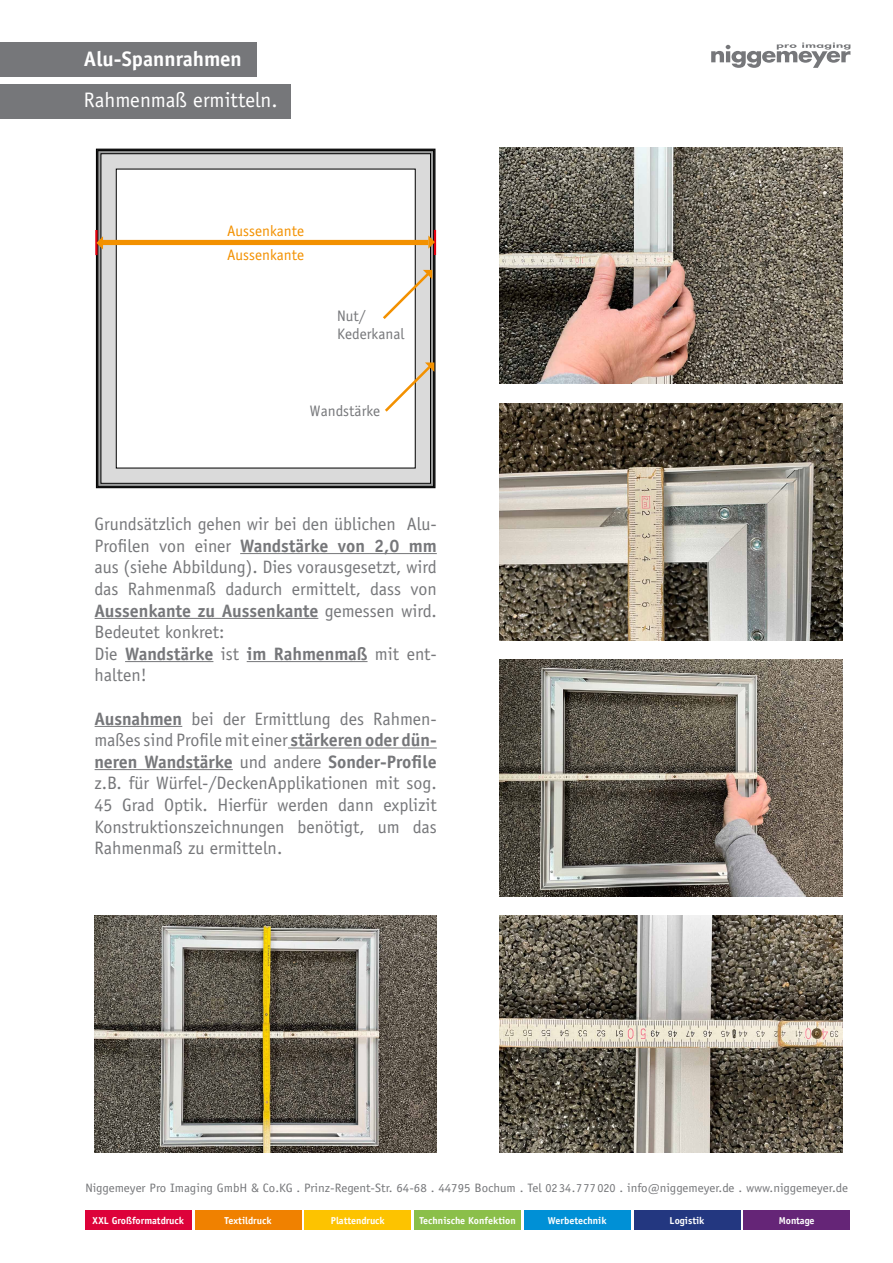
<style>
.page{position:relative;width:893px;height:1263px;background:#fff}
.page>*{position:absolute;margin:0;border:0;box-sizing:border-box;transform-origin:0 0}
.t1{font:21px "Officina Sans LT";color:#fff}
.t2{font:700 21px "Officina Sans LT";color:#fff}
.t3{font:18px/21.6px "Officina Sans LT";color:#76777a}
.t4{font:15.3px/18.3px "Officina Sans";color:#76777a}
.t5{font:15.3px/24px "Officina Sans";color:#f39100}
.t6{font:12.15px "Officina Sans LT";color:#76777a;scale:1.06 1}
.t7{font:700 10.05px "Officina Sans LT";color:#fff}
.s1{font-weight:700}
</style>
<div class="page">
<div style="left:0;top:43px;width:256px;height:34px;background:#76777a"></div>
<svg style="left:711px;top:43px;width:139px;height:25px"></svg>
<div style="left:85px;top:1211px;width:107px;height:19px;background:#dd023a"></div>
<div style="left:195px;top:1211px;width:106px;height:19px;background:#f08100"></div>
<div style="left:305px;top:1211px;width:106px;height:19px;background:#fdc300"></div>
<div style="left:414px;top:1211px;width:107px;height:19px;background:#8bbf4a"></div>
<div style="left:524px;top:1211px;width:106px;height:19px;background:#0090d6"></div>
<div style="left:634px;top:1211px;width:106px;height:19px;background:#233780"></div>
<div style="left:744px;top:1211px;width:106px;height:19px;background:#652577"></div>
<div style="left:0;top:84px;width:291px;height:35px;background:#76777a"></div>
<img style="left:500px;top:403px;width:342px;height:237px">
<img style="left:500px;top:147px;width:342px;height:237px">
<img style="left:500px;top:660px;width:342px;height:236px">
<img style="left:500px;top:916px;width:342px;height:236px">
<img style="left:95px;top:916px;width:342px;height:236px">
<div style="left:98px;top:150px;width:336px;height:337px;border:1px solid #000"></div>
<div style="left:101px;top:154px;width:329px;height:329px;background:#dadada"></div>
<div style="left:101px;top:153px;width:330px;height:331px;border:1px solid #000"></div>
<div style="left:116px;top:169px;width:299px;height:299px;background:#fff"></div>
<div style="left:116px;top:169px;width:300px;height:299px;border:1px solid #000"></div>
<hr style="left:95px;top:230px;width:3px;height:25px;background:#e3000f">
<hr style="left:434px;top:230px;width:2px;height:25px;background:#e3000f">
<svg style="left:383px;top:270px;width:49px;height:52px"></svg>
<svg style="left:385px;top:362px;width:49px;height:52px"></svg>
<svg style="left:96px;top:236px;width:7px;height:14px"></svg>
<svg style="left:428px;top:235px;width:7px;height:14px"></svg>
<div style="left:103px;top:240px;width:325px;height:5px;background:#f39100"></div>
<hr style="left:240px;top:553px;width:197px;height:1px;background:#76777a">
<hr style="left:95px;top:618px;width:223px;height:1px;background:#76777a">
<hr style="left:125px;top:661px;width:88px;height:1px;background:#76777a">
<hr style="left:247px;top:661px;width:121px;height:1px;background:#76777a">
<hr style="left:95px;top:726px;width:87px;height:1px;background:#76777a">
<hr style="left:288px;top:747px;width:149px;height:1px;background:#76777a">
<hr style="left:95px;top:769px;width:138px;height:1px;background:#76777a">
<p class="t2" style="left:84px;top:46px;width:159px">Alu-Spannrahmen</p>
<p class="t1" style="left:84px;top:88px;width:195px">Rahmenmaß ermitteln.</p>
<p class="t5" style="left:227px;top:218px;width:79px">Aussenkante<br>Aussenkante</p>
<p class="t4" style="left:337px;top:306px;width:69px">Nut/<br>Kederkanal</p>
<p class="t4" style="left:310px;top:402px;width:72px">Wandstärke</p>
<p class="t3" style="left:95px;top:513px;width:344px">Grundsätzlich gehen wir bei den üblichen Alu-Profilen von einer <span class="s1">Wandstärke von 2,0 mm </span>aus (siehe Abbildung). Dies vorausgesetzt, wird das Rahmenmaß dadurch ermittelt, dass von <span class="s1">Aussenkante zu Aussenkante</span> gemessen wird.<br>Bedeutet konkret:<br>Die <span class="s1">Wandstärke</span> ist <span class="s1">im Rahmenmaß</span> mit ent&shy;halten!</p>
<p class="t3" style="left:95px;top:708px;width:344px;text-align:justify"><span class="s1">Ausnahmen</span> bei der Ermittlung des Rahmen&shy;maßes sind Profile mit einer <span class="s1">stärkeren oder dün&shy;neren Wandstärke</span> und andere <span class="s1">Sonder-Profile </span>z.B. für Würfel-/DeckenApplikationen mit sog.<br>45 Grad Optik. Hierfür werden dann explizit Konstruktionszeichnungen benötigt, um das Rahmenmaß zu ermitteln.</p>
<p class="t6" style="left:85px;top:1180px;width:721px">Niggemeyer Pro Imaging GmbH &amp; Co.KG . Prinz-Regent-Str. 64-68 . 44795 Bochum . Tel 0234.777020 . info@niggemeyer.de . www.niggemeyer.de</p>
<p class="t7" style="left:93px;top:1214px;width:93px">XXL Großformatdruck</p>
<p class="t7" style="left:224px;top:1214px;width:49px">Textildruck</p>
<p class="t7" style="left:331px;top:1214px;width:55px">Plattendruck</p>
<p class="t7" style="left:419px;top:1214px;width:98px">Technische Konfektion</p>
<p class="t7" style="left:548px;top:1214px;width:60px">Werbetechnik</p>
<p class="t7" style="left:670px;top:1214px;width:36px">Logistik</p>
<p class="t7" style="left:779px;top:1214px;width:37px">Montage</p>
</div>
